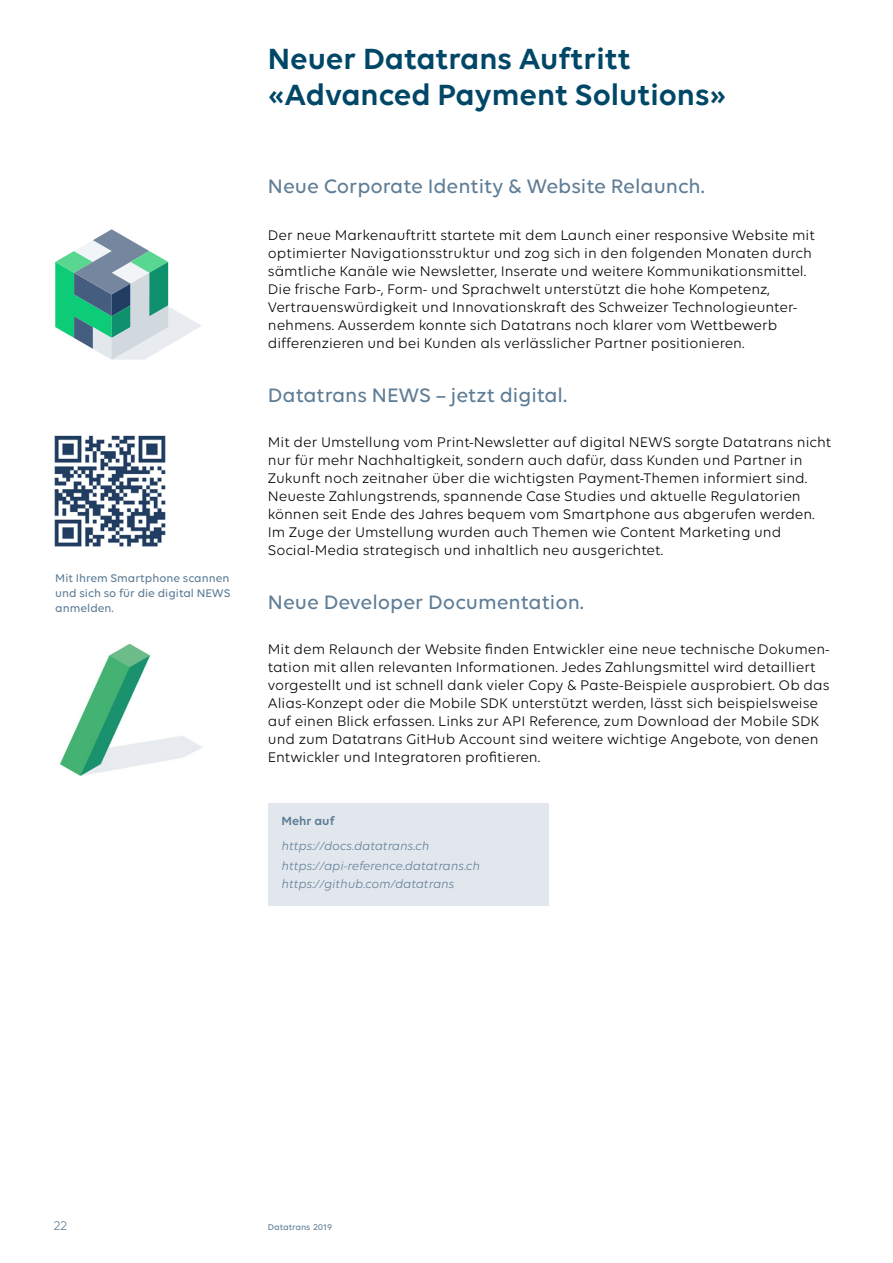
<style>
.page{position:relative;width:893px;height:1263px;background:#fff}
.page>*{position:absolute;margin:0;border:0;box-sizing:border-box;transform-origin:0 0}
.t1{font:600 31.5px/36px "Volte";color:#004767}
.t2{font:500 21px "Volte";color:#5e7d96}
.t3{font:15px/18px "Volte";color:#000}
.t4{font:13.5px "Volte";color:#5e7d96}
.t5{font:italic 12.75px/19.5px "Volte";color:#5e7d96}
.t6{font:600 12.75px "Volte";color:#5e7d96}
.t7{font:500 12px/15px "Volte";color:#5e7d96;text-align:justify}
.t8{font:500 9px "Volte";color:#5e7d96}
</style>
<div class="page">
<svg style="left:55px;top:229px;width:146px;height:131px"></svg>
<img style="left:54px;top:435px;width:112px;height:112px">
<img style="left:59px;top:643px;width:144px;height:133px">
<div style="left:268px;top:804px;width:281px;height:102px;background:#e2e7ed"></div>
<p class="t7" style="left:55px;top:570px;width:177px">Mit Ihrem Smartphone scannen und sich so für die digital NEWS anmelden.</p>
<h1 class="t1" style="left:268px;top:40px;width:460px">Neuer Datatrans Auftritt «Advanced Payment Solutions»</h1>
<h2 class="t2" style="left:268px;top:174px;width:438px">Neue Corporate Identity &amp; Website Relaunch.</h2>
<p class="t3" style="left:268px;top:226px;width:549px">Der neue Markenauftritt startete mit dem Launch einer responsive Website mit optimierter Navigationsstruktur und zog sich in den folgenden Monaten durch sämtliche Kanäle wie Newsletter, Inserate und weitere Kommunikationsmittel.<br>Die frische Farb-, Form- und Sprachwelt unterstützt die hohe Kompetenz, Vertrauenswürdigkeit und Innovationskraft des Schweizer Technologieunter&shy;nehmens. Ausserdem konnte sich Datatrans noch klarer vom Wettbewerb differenzieren und bei Kunden als verlässlicher Partner positionieren.</p>
<h2 class="t2" style="left:268px;top:383px;width:301px">Datatrans NEWS – jetzt digital.</h2>
<p class="t3" style="left:268px;top:433px;width:565px">Mit der Umstellung vom Print-Newsletter auf digital NEWS sorgte Datatrans nicht nur für mehr Nachhaltigkeit, sondern auch dafür, dass Kunden und Partner in Zukunft noch zeitnaher über die wichtigsten Payment-Themen informiert sind.<br>Neueste Zahlungstrends, spannende Case Studies und aktuelle Regulatorien können seit Ende des Jahres bequem vom Smartphone aus abgerufen werden.<br>Im Zuge der Umstellung wurden auch Themen wie Content Marketing und Social-Media strategisch und inhaltlich neu ausgerichtet.</p>
<h2 class="t2" style="left:268px;top:590px;width:318px">Neue Developer Documentation.</h2>
<p class="t3" style="left:268px;top:640px;width:563px">Mit dem Relaunch der Website finden Entwickler eine neue technische Dokumen&shy;tation mit allen relevanten Informationen. Jedes Zahlungsmittel wird detailliert vorgestellt und ist schnell dank vieler Copy &amp; Paste-Beispiele ausprobiert. Ob das Alias-Konzept oder die Mobile SDK unterstützt werden, lässt sich beispielsweise auf einen Blick erfassen. Links zur API Reference, zum Download der Mobile SDK und zum Datatrans GitHub Account sind weitere wichtige Angebote, von denen Entwickler und Integratoren profitieren.</p>
<p class="t6" style="left:282px;top:813px;width:55px">Mehr auf</p>
<p class="t5" style="left:282px;top:836px;width:200px">https://docs.datatrans.ch https://api-reference.datatrans.ch</p>
<p class="t5" style="left:282px;top:874px;width:174px">https://github.com/datatrans</p>
<p class="t4" style="left:54px;top:1218px;width:15px">22</p>
<p class="t8" style="left:268px;top:1222px;width:66px">Datatrans 2019</p>
</div>
